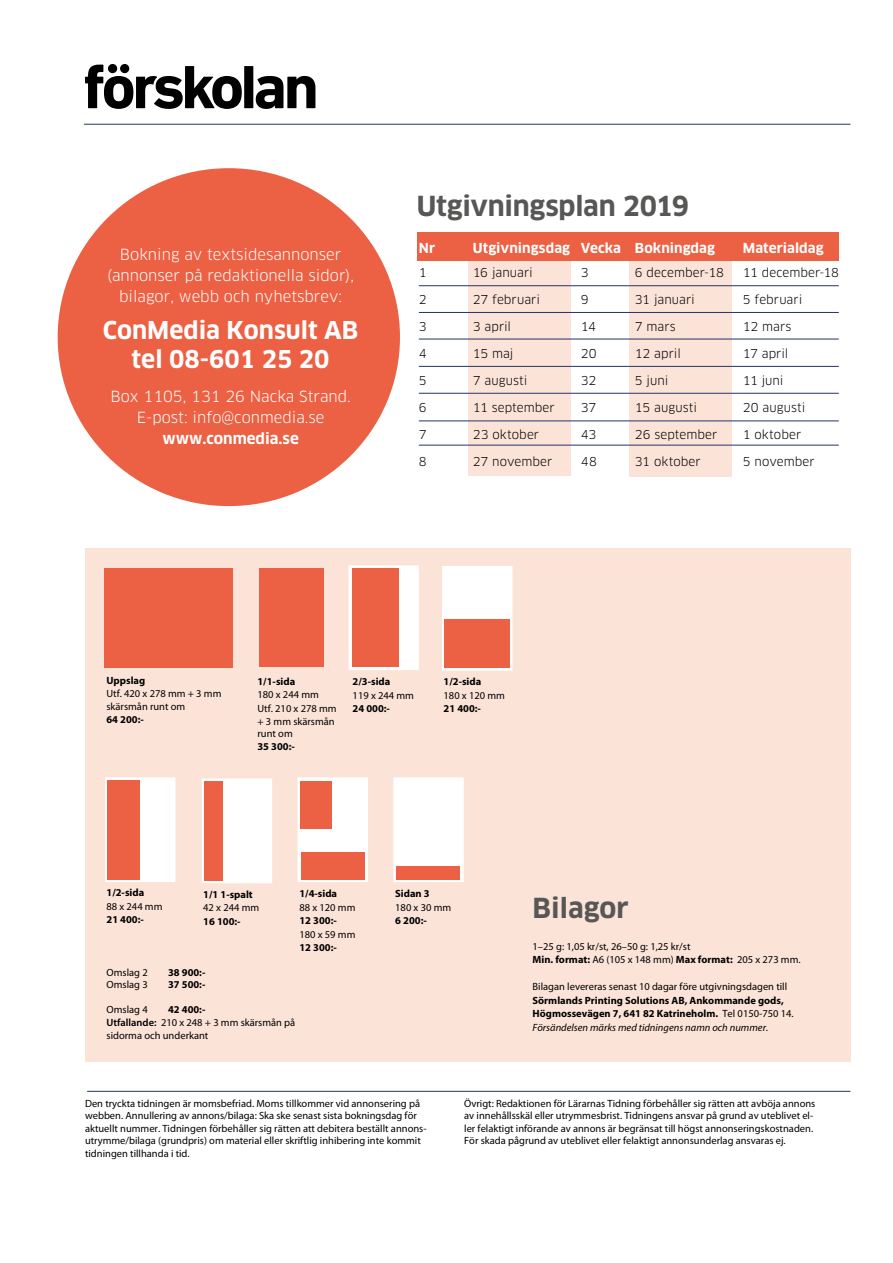
<style>
.page{position:relative;width:893px;height:1263px;background:#fff}
.page>*{position:absolute;margin:0;border:0;box-sizing:border-box;transform-origin:0 0}
.t1{font:700 27px "Clan";letter-spacing:-.005em;color:#575756}
.t2{font:700 24px/29.2px "Clan";color:#fff;text-align:center}
.t3{font:15px/21px "Clan";color:#fff;text-align:center}
.t4{font:700 15px "Clan";color:#fff}
.t5{font:700 13.5px "Clan";letter-spacing:.005em;color:#fff}
.t6{font:12px "Clan";letter-spacing:.005em;color:#000}
.t7{font:10.5px/12.6px "Myriad Pro";color:#000}
.t8{font:700 10.5px/13.5px "Myriad Pro";color:#000}
.s1{font-weight:700}
.s2{font-weight:600}
.s3{font-weight:400}
.s4{font-weight:400;font-style:italic}
</style>
<div class="page">
<hr style="left:87px;top:1091px;width:763px;height:1px;background:#213665">
<div style="left:58px;top:168px;width:342px;height:338px;background:#ec6043;border-radius:50%"></div>
<div style="left:629px;top:258px;width:103px;height:219px;background:#fce3d8"></div>
<div style="left:468px;top:256px;width:103px;height:220px;background:#fce3d8"></div>
<div style="left:417px;top:232px;width:421px;height:29px;background:#ec6043"></div>
<hr style="left:419px;top:285px;width:420px;height:1px;background:#213665">
<hr style="left:419px;top:312px;width:420px;height:1px;background:#213665">
<hr style="left:419px;top:339px;width:420px;height:1px;background:#213665">
<hr style="left:419px;top:366px;width:420px;height:1px;background:#213665">
<hr style="left:419px;top:393px;width:420px;height:1px;background:#213665">
<hr style="left:419px;top:445px;width:420px;height:1px;background:#213665">
<hr style="left:419px;top:421px;width:420px;height:1px;background:#213665">
<svg style="left:85px;top:65px;width:230px;height:44px"></svg>
<div style="left:85px;top:548px;width:765px;height:514px;background:#fce3d8"></div>
<div style="left:104px;top:568px;width:129px;height:99px;background:#ec6043"></div>
<div style="left:259px;top:568px;width:65px;height:99px;background:#ec6043"></div>
<div style="left:442px;top:566px;width:71px;height:105px;background:#fff"></div>
<div style="left:444px;top:619px;width:66px;height:49px;background:#ec6043"></div>
<div style="left:348px;top:565px;width:71px;height:105px;background:#fff"></div>
<div style="left:352px;top:568px;width:47px;height:99px;background:#ec6043"></div>
<div style="left:297px;top:777px;width:71px;height:105px;background:#fff"></div>
<div style="left:301px;top:852px;width:64px;height:27px;background:#ec6043"></div>
<div style="left:301px;top:781px;width:31px;height:48px;background:#ec6043"></div>
<div style="left:105px;top:777px;width:71px;height:105px;background:#fff"></div>
<div style="left:107px;top:780px;width:33px;height:99px;background:#ec6043"></div>
<div style="left:202px;top:778px;width:70px;height:105px;background:#fff"></div>
<div style="left:204px;top:781px;width:18px;height:99px;background:#ec6043"></div>
<div style="left:393px;top:777px;width:71px;height:105px;background:#fff"></div>
<div style="left:396px;top:865px;width:64px;height:14px;background:#ec6043"></div>
<hr style="left:84px;top:124px;width:766px;height:1px;background:#213665">
<h3 class="t3" style="left:107px;top:244px;width:248px">Bokning av textsidesannonser (annonser på redaktionella sidor), bilagor, webb och nyhetsbrev:</h3>
<h2 class="t2" style="left:103px;top:315px;width:257px">ConMedia Konsult AB tel 08-601 25 20</h2>
<h3 class="t3" style="left:110px;top:386px;width:242px">Box 1105, 131 26 Nacka Strand.<br>E-post: info@conmedia.se</h3>
<h3 class="t4" style="left:162px;top:429px;width:138px">www.conmedia.se</h3>
<h1 class="t1" style="left:417px;top:189px;width:274px">Utgivningsplan 2019</h1>
<p class="t5" style="left:419px;top:239px;width:18px">Nr</p>
<p class="t5" style="left:473px;top:239px;width:244px">Utgivningsdag Vecka Bokningdag</p>
<p class="t5" style="left:743px;top:239px;width:82px">Materialdag</p>
<p class="t6" style="left:419px;top:265px;width:9px">1</p>
<p class="t6" style="left:473px;top:265px;width:62px">16 januari</p>
<p class="t6" style="left:581px;top:265px;width:9px">3</p>
<p class="t6" style="left:635px;top:265px;width:91px">6 december-18</p>
<p class="t6" style="left:743px;top:265px;width:98px">11 december-18</p>
<p class="t6" style="left:419px;top:292px;width:9px">2</p>
<p class="t6" style="left:473px;top:292px;width:69px">27 februari</p>
<p class="t6" style="left:581px;top:292px;width:9px">9</p>
<p class="t6" style="left:635px;top:292px;width:62px">31 januari</p>
<p class="t6" style="left:743px;top:292px;width:61px">5 februari</p>
<p class="t6" style="left:419px;top:319px;width:9px">3</p>
<p class="t6" style="left:473px;top:319px;width:40px">3 april</p>
<p class="t6" style="left:581px;top:319px;width:17px">14</p>
<p class="t6" style="left:635px;top:319px;width:42px">7 mars</p>
<p class="t6" style="left:743px;top:319px;width:50px">12 mars</p>
<p class="t6" style="left:419px;top:346px;width:9px">4</p>
<p class="t6" style="left:473px;top:346px;width:42px">15 maj</p>
<p class="t6" style="left:581px;top:346px;width:17px">20</p>
<p class="t6" style="left:635px;top:346px;width:48px">12 april</p>
<p class="t6" style="left:743px;top:346px;width:47px">17 april</p>
<p class="t6" style="left:419px;top:373px;width:9px">5</p>
<p class="t6" style="left:473px;top:373px;width:56px">7 augusti</p>
<p class="t6" style="left:581px;top:373px;width:17px">32</p>
<p class="t6" style="left:635px;top:373px;width:35px">5 juni</p>
<p class="t6" style="left:743px;top:373px;width:42px">11 juni</p>
<p class="t6" style="left:419px;top:400px;width:9px">6</p>
<p class="t6" style="left:473px;top:400px;width:83px">11 september</p>
<p class="t6" style="left:581px;top:400px;width:17px">37</p>
<p class="t6" style="left:635px;top:400px;width:64px">15 augusti</p>
<p class="t6" style="left:743px;top:400px;width:64px">20 augusti</p>
<p class="t6" style="left:419px;top:427px;width:9px">7</p>
<p class="t6" style="left:473px;top:427px;width:68px">23 oktober</p>
<p class="t6" style="left:581px;top:427px;width:17px">43</p>
<p class="t6" style="left:635px;top:427px;width:84px">26 september</p>
<p class="t6" style="left:743px;top:427px;width:60px">1 oktober</p>
<p class="t6" style="left:419px;top:454px;width:9px">8</p>
<p class="t6" style="left:473px;top:454px;width:81px">27 november</p>
<p class="t6" style="left:581px;top:454px;width:18px">48</p>
<p class="t6" style="left:635px;top:454px;width:67px">31 oktober</p>
<p class="t6" style="left:743px;top:454px;width:73px">5 november</p>
<p class="t8" style="left:106px;top:674px;width:40px">Uppslag</p>
<p class="t7" style="left:106px;top:688px;width:116px">Utf. 420 x 278 mm + 3 mm skärsmån runt om</p>
<p class="t8" style="left:106px;top:713px;width:39px">64 200:-</p>
<p class="t8" style="left:257px;top:675px;width:39px">1/1-sida</p>
<p class="t7" style="left:257px;top:689px;width:81px">180 x 244 mm<br>Utf. 210 x 278 mm + 3 mm skärsmån runt om</p>
<p class="t8" style="left:257px;top:740px;width:39px">35 300:-</p>
<p class="t8" style="left:353px;top:675px;width:39px">2/3-sida</p>
<p class="t7" style="left:353px;top:689px;width:63px">119 x 244 mm</p>
<p class="t8" style="left:353px;top:702px;width:39px">24 000:-</p>
<p class="t8" style="left:444px;top:675px;width:39px">1/2-sida</p>
<p class="t7" style="left:444px;top:689px;width:63px">180 x 120 mm</p>
<p class="t8" style="left:444px;top:702px;width:39px">21 400:-</p>
<p class="t8" style="left:107px;top:886px;width:39px">1/2-sida</p>
<p class="t7" style="left:107px;top:900px;width:57px">88 x 244 mm</p>
<p class="t8" style="left:107px;top:913px;width:39px">21 400:-</p>
<p class="t8" style="left:203px;top:887px;width:51px">1/1 1-spalt</p>
<p class="t7" style="left:203px;top:901px;width:57px">42 x 244 mm</p>
<p class="t8" style="left:203px;top:914px;width:39px">16 100:-</p>
<p class="t8" style="left:299px;top:887px;width:39px">1/4-sida</p>
<p class="t7" style="left:299px;top:901px;width:57px">88 x 120 mm</p>
<p class="t8" style="left:299px;top:914px;width:39px">12 300:-</p>
<p class="t7" style="left:299px;top:928px;width:57px">180 x 59 mm</p>
<p class="t8" style="left:299px;top:941px;width:39px">12 300:-</p>
<p class="t7" style="left:107px;top:966px;width:43px">Omslag 2</p>
<p class="t8" style="left:168px;top:965px;width:39px">38 900:-</p>
<p class="t7" style="left:107px;top:979px;width:43px">Omslag 3</p>
<p class="t8" style="left:168px;top:978px;width:39px">37 500:-</p>
<p class="t7" style="left:107px;top:1004px;width:43px">Omslag 4</p>
<p class="t7" style="left:107px;top:1004px;width:190px;text-indent:61px"><span class="s1">42 400:-<br></span><span class="s2">Utfallande:</span> 210 x 248 + 3 mm skärsmån på sidorma och underkant</p>
<p class="t8" style="left:395px;top:887px;width:36px">Sidan 3</p>
<p class="t7" style="left:395px;top:901px;width:57px">180 x 30 mm</p>
<p class="t8" style="left:395px;top:914px;width:33px">6 200:-</p>
<h1 class="t1" style="left:533px;top:891px;width:98px">Bilagor</h1>
<p class="t7" style="left:533px;top:940px;width:270px;line-height:13.5px">1–25 g: 1,05 kr/st, 26–50 g: 1,25 kr/st<br><span class="s1">Min. format:</span> A6 (105 x 148 mm) <span class="s1">Max format:</span> 205 x 273 mm.</p>
<p class="t7" style="left:533px;top:981px;width:256px">Bilagan levereras senast 10 dagar före utgivningsdagen till</p>
<p class="t8" style="left:533px;top:994px;width:263px">Sörmlands Printing Solutions AB, Ankommande gods,<br>Högmossevägen 7, 641 82 Katrineholm. <span class="s3">Tel 0150-750 14.<br></span><span class="s4">Försändelsen märks med tidningens namn och nummer.</span></p>
<p class="t7" style="left:85px;top:1097px;width:343px">Den tryckta tidningen är momsbefriad. Moms tillkommer vid annonsering på webben. Annullering av annons/bilaga: Ska ske senast sista bokningsdag för aktuellt nummer. Tidningen förbehåller sig rätten att debitera beställt annons&shy;utrymme/bilaga (grundpris) om material eller skriftlig inhibering inte kommit tidningen tillhanda i tid.</p>
<p class="t7" style="left:464px;top:1097px;width:353px">Övrigt: Redaktionen för Lärarnas Tidning förbehåller sig rätten att avböja annons av innehållsskäl eller utrymmesbrist. Tidningens ansvar på grund av uteblivet el&shy;ler felaktigt införande av annons är begränsat till högst annonseringskostnaden.<br>För skada pågrund av uteblivet eller felaktigt annonsunderlag ansvaras ej.</p>
</div>
